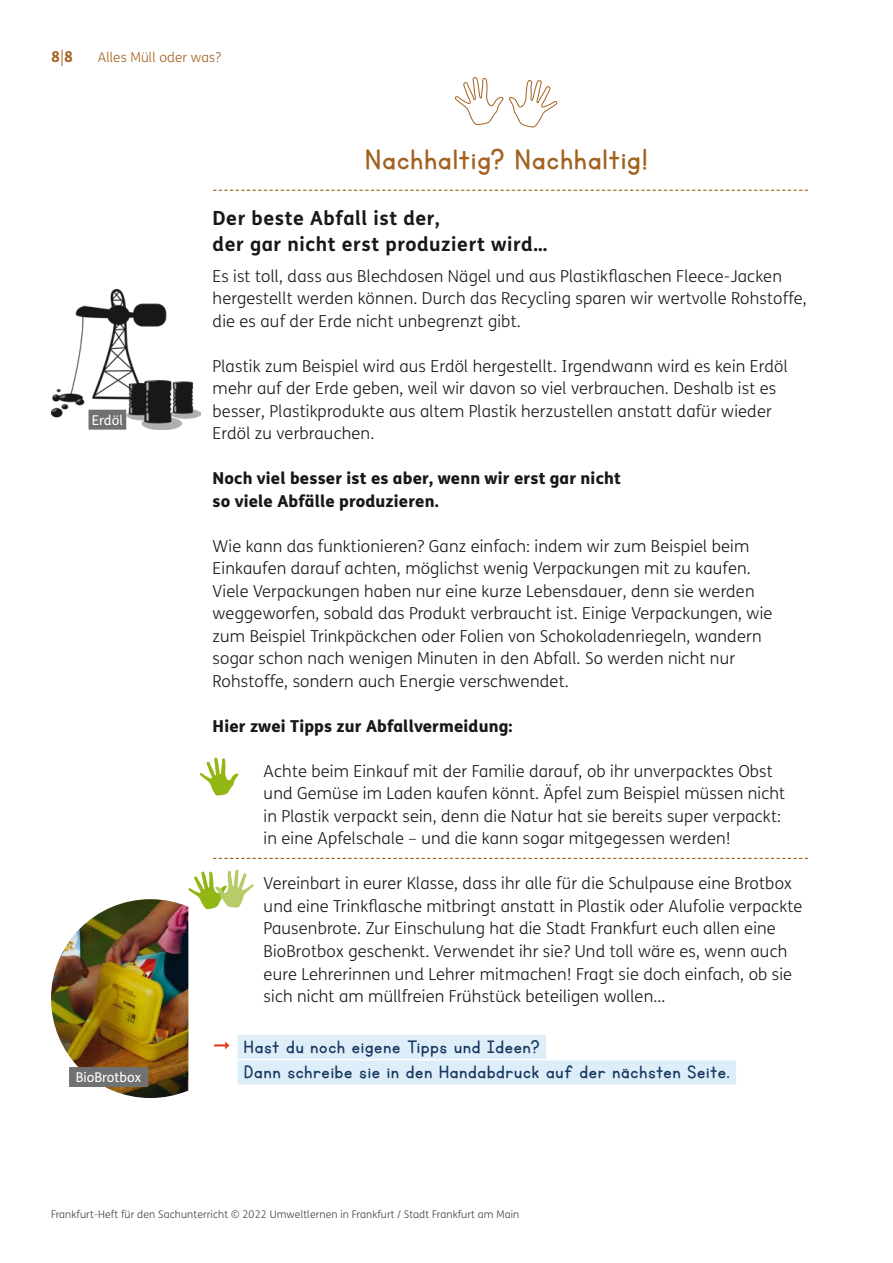
<style>
.page{position:relative;width:893px;height:1263px;background:#fff}
.page>*{position:absolute;margin:0;border:0;box-sizing:border-box;transform-origin:0 0}
.t1{font:33px "KG Primary Penmanship 2";letter-spacing:.005em;color:#a2621f}
.t2{font:21px/25.5px "KG Primary Penmanship 2";letter-spacing:.005em;color:#183860}
.t3{font:700 19.5px/25.5px "FS Me";letter-spacing:.03em;color:#1a171c}
.t4{font:300 16.5px/22.5px "FS Me";letter-spacing:.01em;color:#1a171c}
.t5{font:800 16.5px/22.5px "FS Me";letter-spacing:.01em;color:#1a171c}
.t6{font:700 15px "FS Me";color:#a2621f}
.t7{font:300 13.5px "FS Me";letter-spacing:.01em;color:#a2621f}
.t8{font:13.5px "FS Me";color:#fff}
.t9{font:300 10.5px "FS Me";letter-spacing:.01em;color:#3e3d40}
.s1{font-weight:300}
.s2{color:#e53517}
</style>
<div class="page">
<div style="left:237px;top:1035px;width:309px;height:24px;background:#ddeef9"></div>
<div style="left:237px;top:1060px;width:499px;height:24px;background:#ddeef9"></div>
<svg style="left:455px;top:77px;width:103px;height:51px"></svg>
<img style="left:51px;top:289px;width:149px;height:140px">
<div style="left:89px;top:410px;width:37px;height:20px;background:#707172"></div>
<svg style="left:213px;top:190px;width:595px;height:1px"></svg>
<svg style="left:213px;top:858px;width:595px;height:1px"></svg>
<img style="left:51px;top:899px;width:137px;height:199px">
<div style="left:69px;top:1067px;width:79px;height:20px;background:#707172"></div>
<svg style="left:200px;top:757px;width:38px;height:38px"></svg>
<svg style="left:188px;top:869px;width:66px;height:40px"></svg>
<p class="t6" style="left:51px;top:48px;width:24px">8<span class="s1">|</span>8</p>
<p class="t7" style="left:98px;top:50px;width:125px">Alles Müll oder was?</p>
<h1 class="t1" style="left:365px;top:144px;width:284px">Nachhaltig? Nachhaltig!</h1>
<p class="t8" style="left:92px;top:412px;width:32px">Erdöl</p>
<p class="t8" style="left:76px;top:1069px;width:67px">BioBrotbox</p>
<p class="t3" style="left:213px;top:206px;width:336px">Der beste Abfall ist der,<br>der gar nicht erst produziert wird…</p>
<p class="t4" style="left:213px;top:265px;width:596px">Es ist toll, dass aus Blechdosen Nägel und aus Plastikflaschen Fleece-Jacken hergestellt werden können. Durch das Recycling sparen wir wertvolle Rohstoffe, die es auf der Erde nicht unbegrenzt gibt.</p>
<p class="t4" style="left:213px;top:355px;width:577px">Plastik zum Beispiel wird aus Erdöl hergestellt. Irgendwann wird es kein Erdöl mehr auf der Erde geben, weil wir davon so viel verbrauchen. Deshalb ist es besser, Plastikprodukte aus altem Plastik herzustellen anstatt dafür wieder Erdöl zu verbrauchen.</p>
<p class="t5" style="left:213px;top:467px;width:410px">Noch viel besser ist es aber, wenn wir erst gar nicht so viele Abfälle produzieren.</p>
<p class="t4" style="left:213px;top:535px;width:561px">Wie kann das funktionieren? Ganz einfach: indem wir zum Beispiel beim Einkaufen darauf achten, möglichst wenig Verpackungen mit zu kaufen.<br>Viele Verpackungen haben nur eine kurze Lebensdauer, denn sie werden weggeworfen, sobald das Produkt verbraucht ist. Einige Verpackungen, wie zum Beispiel Trinkpäckchen oder Folien von Schokoladenriegeln, wandern sogar schon nach wenigen Minuten in den Abfall. So werden nicht nur Rohstoffe, sondern auch Energie verschwendet.</p>
<p class="t5" style="left:213px;top:715px;width:302px">Hier zwei Tipps zur Abfallvermeidung:</p>
<p class="t4" style="left:264px;top:760px;width:523px">Achte beim Einkauf mit der Familie darauf, ob ihr unverpacktes Obst und Gemüse im Laden kaufen könnt. Äpfel zum Beispiel müssen nicht in Plastik verpackt sein, denn die Natur hat sie bereits super verpackt: in eine Apfelschale – und die kann sogar mitgegessen werden!</p>
<p class="t4" style="left:264px;top:873px;width:540px">Vereinbart in eurer Klasse, dass ihr alle für die Schulpause eine Brotbox und eine Trinkflasche mitbringt anstatt in Plastik oder Alufolie verpackte Pausenbrote. Zur Einschulung hat die Stadt Frankfurt euch allen eine BioBrotbox geschenkt. Verwendet ihr sie? Und toll wäre es, wenn auch eure Lehrerinnen und Lehrer mitmachen! Fragt sie doch einfach, ob sie sich nicht am müllfreien Frühstück beteiligen wollen…</p>
<p class="t2" style="left:244px;top:1035px;width:488px;text-indent:-31px"><span class="s2">◻</span> Hast du noch eigene Tipps und Ideen?<br>Dann schreibe sie in den Handabdruck auf der nächsten Seite.</p>
<p class="t9" style="left:51px;top:1208px;width:470px">Frankfurt-Heft für den Sachunterricht © 2022 Umweltlernen in Frankfurt / Stadt Frankfurt am Main</p>
</div>
